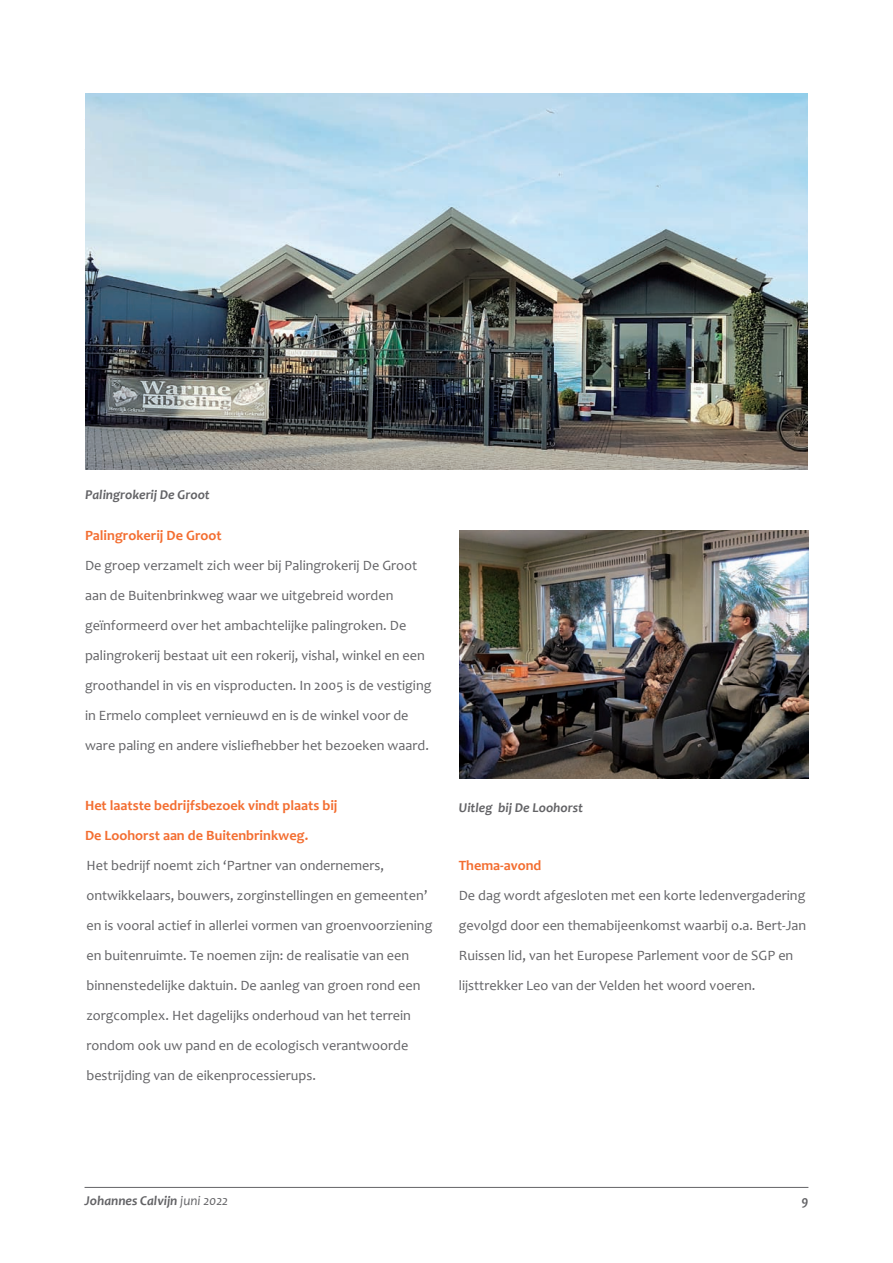
<style>
.page{position:relative;width:893px;height:1263px;background:#fff}
.page>*{position:absolute;margin:0;border:0;box-sizing:border-box;transform-origin:0 0}
.t1{font:14.25px/30px "Candara";color:#636366}
.t2{font:700 14.25px/30px "Candara";color:#f36e31}
.t3{font:italic 700 13.5px "Candara";color:#636366}
.s1{font-weight:400}
</style>
<div class="page">
<hr style="left:85px;top:1187px;width:723px;height:1px;background:#636366">
<img style="left:85px;top:94px;width:723px;height:376px">
<img style="left:459px;top:530px;width:349px;height:248px">
<p class="t3" style="left:85px;top:486px;width:126px">Palingrokerij De Groot</p>
<p class="t2" style="left:85px;top:520px;width:138px">Palingrokerij De Groot</p>
<p class="t1" style="left:85px;top:550px;width:348px">De groep verzamelt zich weer bij Palingrokerij De Groot aan de Buitenbrinkweg waar we uitgebreid worden geïnformeerd over het ambachtelijke palingroken. De palingrokerij bestaat uit een rokerij, vishal, winkel en een groothandel in vis en visproducten. In 2005 is de vestiging in Ermelo compleet vernieuwd en is de winkel voor de ware paling en andere visliefhebber het bezoeken waard.</p>
<p class="t2" style="left:85px;top:790px;width:254px">Het laatste bedrijfsbezoek vindt plaats bij<br>De Loohorst aan de Buitenbrinkweg.</p>
<p class="t1" style="left:86px;top:850px;width:347px">Het bedrijf noemt zich ‘Partner van ondernemers, ontwikkelaars, bouwers, zorginstellingen en gemeenten’ en is vooral actief in allerlei vormen van groenvoorziening en buitenruimte. Te noemen zijn: de realisatie van een binnenstedelijke daktuin. De aanleg van groen rond een zorgcomplex. Het dagelijks onderhoud van het terrein rondom ook uw pand en de ecologisch verantwoorde bestrijding van de eikenprocessierups.</p>
<p class="t3" style="left:459px;top:799px;width:126px">Uitleg bij De Loohorst</p>
<p class="t2" style="left:459px;top:850px;width:84px">Thema-avond</p>
<p class="t1" style="left:459px;top:880px;width:349px">De dag wordt afgesloten met een korte ledenvergadering gevolgd door een themabijeenkomst waarbij o.a. Bert-Jan Ruissen lid, van het Europese Parlement voor de SGP en lijsttrekker Leo van der Velden het woord voeren.</p>
<p class="t3" style="left:85px;top:1192px;width:145px">Johannes Calvijn <span class="s1">juni 2022</span></p>
<p class="t3" style="left:801px;top:1192px;width:9px">9</p>
</div>
